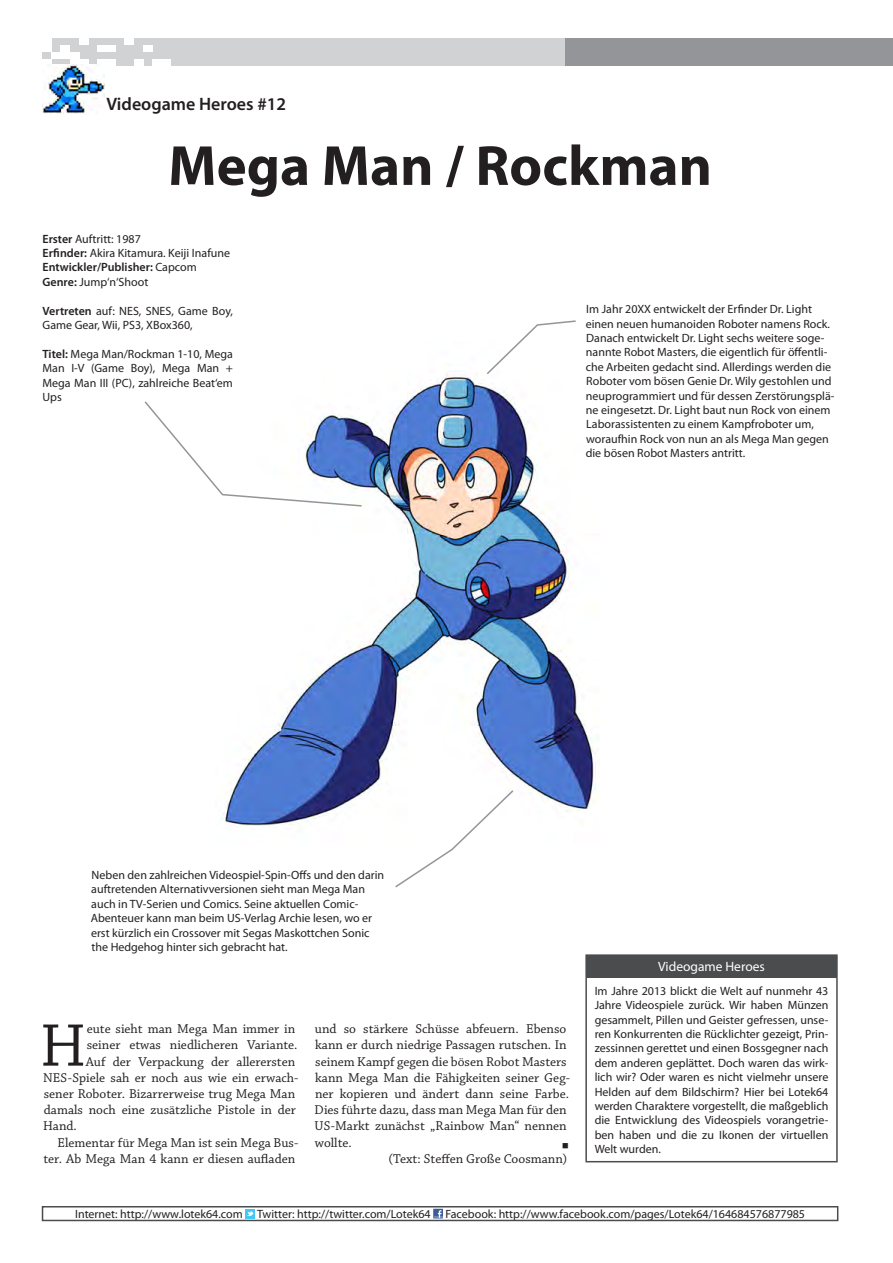
<style>
.page{position:relative;width:893px;height:1263px;background:#fff}
.page>*{position:absolute;margin:0;border:0;box-sizing:border-box;transform-origin:0 0}
.t1{font:63.3px "Chaparral Pro";color:#231f20}
.t2{font:700 57px "Myriad Pro";color:#231f20}
.t3{font:600 18px "Myriad Pro";color:#231f20}
.t4{font:13.5px/16.2px "Chaparral Pro";color:#231f20}
.t5{font:13.5px "Myriad Pro";color:#fff}
.t6{font:13.5px "Commodore 64";color:#231f20}
.t7{font:12px/14.4px "Myriad Pro";color:#231f20}
.s1{font-weight:600}
</style>
<div class="page">
<div style="left:43px;top:38px;width:522px;height:27px;background:#d1d2d4"></div>
<div style="left:565px;top:38px;width:328px;height:27px;background:#939598"></div>
<div style="left:143px;top:45px;width:9px;height:7px;background:#fff"></div>
<div style="left:52px;top:52px;width:9px;height:7px;background:#fff"></div>
<div style="left:61px;top:45px;width:9px;height:7px;background:#fff"></div>
<div style="left:43px;top:38px;width:9px;height:7px;background:#fff"></div>
<div style="left:125px;top:38px;width:9px;height:7px;background:#fff"></div>
<div style="left:79px;top:38px;width:9px;height:7px;background:#fff"></div>
<div style="left:97px;top:45px;width:10px;height:7px;background:#fff"></div>
<div style="left:107px;top:45px;width:9px;height:7px;background:#fff"></div>
<div style="left:43px;top:45px;width:9px;height:7px;background:#fff"></div>
<div style="left:61px;top:52px;width:9px;height:7px;background:#fff"></div>
<div style="left:70px;top:52px;width:9px;height:7px;background:#fff"></div>
<div style="left:70px;top:59px;width:9px;height:6px;background:#fff"></div>
<div style="left:79px;top:59px;width:9px;height:6px;background:#fff"></div>
<div style="left:97px;top:59px;width:10px;height:6px;background:#fff"></div>
<div style="left:107px;top:59px;width:9px;height:6px;background:#fff"></div>
<div style="left:134px;top:59px;width:9px;height:6px;background:#fff"></div>
<div style="left:152px;top:59px;width:9px;height:6px;background:#fff"></div>
<div style="left:161px;top:59px;width:10px;height:6px;background:#fff"></div>
<div style="left:43px;top:59px;width:9px;height:6px;background:#fff"></div>
<img style="left:221px;top:374px;width:378px;height:452px">
<div style="left:245px;top:1209px;width:10px;height:9px;background:#42c8f4"></div>
<svg style="left:247px;top:1211px;width:7px;height:5px"></svg>
<svg style="left:433px;top:1209px;width:10px;height:9px"></svg>
<svg style="left:434px;top:1210px;width:8px;height:8px"></svg>
<div style="left:42px;top:1206px;width:796px;height:15px;border:2px solid #4b4c4d"></div>
<div style="left:586px;top:955px;width:251px;height:22px;background:#4b4c4d"></div>
<hr style="left:585px;top:954px;width:253px;height:2px;background:#4b4c4d">
<hr style="left:585px;top:956px;width:2px;height:21px;background:#4b4c4d">
<hr style="left:836px;top:956px;width:2px;height:21px;background:#4b4c4d">
<hr style="left:585px;top:977px;width:2px;height:184px;background:#4b4c4d">
<hr style="left:836px;top:977px;width:2px;height:184px;background:#4b4c4d">
<hr style="left:585px;top:1161px;width:253px;height:1px;background:#4b4c4d">
<svg style="left:485px;top:320px;width:92px;height:56px"></svg>
<svg style="left:144px;top:400px;width:219px;height:107px"></svg>
<img style="left:43px;top:64px;width:62px;height:49px">
<svg style="left:394px;top:789px;width:121px;height:99px"></svg>
<h3 class="t3" style="left:107px;top:92px;width:181px">Videogame Heroes #12</h3>
<h2 class="t2" style="left:168px;top:129px;width:545px">Mega Man / Rockman</h2>
<p class="t7" style="left:43px;top:231px;width:189px"><span class="s1">Erster</span> Auftritt: 1987<br><span class="s1">Erfinder:</span> Akira Kitamura. Keiji Inafune<br><span class="s1">Entwickler/Publisher:</span> Capcom<br><span class="s1">Genre:</span> Jump‘n‘Shoot</p>
<p class="t7" style="left:43px;top:303px;width:192px"><span class="s1">Vertreten</span> auf: NES, SNES, Game Boy,<br>Game Gear, Wii, PS3, XBox360,</p>
<p class="t7" style="left:43px;top:346px;width:192px;text-align:justify"><span class="s1">Titel:</span> Mega Man/Rockman 1-10, Mega Man I-V (Game Boy), Mega Man + Mega Man III (PC), zahlreiche Beat‘em Ups</p>
<p class="t7" style="left:586px;top:302px;width:250px">Im Jahr 20XX entwickelt der Erfinder Dr. Light einen neuen humanoiden Roboter namens Rock.<br>Danach entwickelt Dr. Light sechs weitere soge&shy;nannte Robot Masters, die eigentlich für öffentli&shy;che Arbeiten gedacht sind. Allerdings werden die Roboter vom bösen Genie Dr. Wily gestohlen und neuprogrammiert und für dessen Zerstörungsplä&shy;ne eingesetzt. Dr. Light baut nun Rock von einem Laborassistenten zu einem Kampfroboter um, woraufhin Rock von nun an als Mega Man gegen die bösen Robot Masters antritt.</p>
<p class="t7" style="left:91px;top:868px;width:295px">Neben den zahlreichen Videospiel-Spin-Offs und den darin auftretenden Alternativversionen sieht man Mega Man auch in TV-Serien und Comics. Seine aktuellen Comic-Abenteuer kann man beim US-Verlag Archie lesen, wo er erst kürzlich ein Crossover mit Segas Maskottchen Sonic the Hedgehog hinter sich gebracht hat.</p>
<h1 class="t1" style="left:40px;top:1010px;width:48px">H</h1>
<p class="t4" style="left:87px;top:1021px;width:210px">eute sieht man Mega Man immer in</p>
<p class="t4" style="left:87px;top:1038px;width:212px">seiner etwas niedlicheren Variante.</p>
<p class="t4" style="left:86px;top:1054px;width:211px">Auf der Verpackung der allerersten</p>
<p class="t4" style="left:43px;top:1070px;width:257px">NES-Spiele sah er noch aus wie ein erwach-</p>
<p class="t4" style="left:44px;top:1086px;width:253px">sener Roboter. Bizarrerweise trug Mega Man</p>
<p class="t4" style="left:44px;top:1102px;width:254px">damals noch eine zusätzliche Pistole in der</p>
<p class="t4" style="left:43px;top:1119px;width:35px">Hand.</p>
<p class="t4" style="left:57px;top:1135px;width:243px">Elementar für Mega Man ist sein Mega Bus-</p>
<p class="t4" style="left:43px;top:1151px;width:253px">ter. Ab Mega Man 4 kann er diesen aufladen</p>
<p class="t4" style="left:315px;top:1021px;width:257px">und so stärkere Schüsse abfeuern. Ebenso kann er durch niedrige Passagen rutschen. In seinem Kampf gegen die bösen Robot Masters kann Mega Man die Fähigkeiten seiner Geg&shy;ner kopieren und ändert dann seine Farbe.<br>Dies führte dazu, dass man Mega Man für den US-Markt zunächst „Rainbow Man“ nennen wollte.</p>
<p class="t6" style="left:558px;top:1136px;width:12px">¬</p>
<p class="t4" style="left:388px;top:1151px;width:180px">(Text: Steffen Große Coosmann)</p>
<p class="t5" style="left:658px;top:958px;width:108px">Videogame Heroes</p>
<p class="t7" style="left:595px;top:983px;width:235px;text-align:justify">Im Jahre 2013 blickt die Welt auf nunmehr 43<br>Jahre Videospiele zurück. Wir haben Münzen gesammelt, Pillen und Geister gefressen, unse&shy;ren Konkurrenten die Rücklichter gezeigt, Prin&shy;zessinnen gerettet und einen Bossgegner nach dem anderen geplättet. Doch waren das wirk&shy;lich wir? Oder waren es nicht vielmehr unsere Helden auf dem Bildschirm? Hier bei Lotek64 werden Charaktere vorgestellt, die maßgeblich die Entwicklung des Videospiels vorangetrie&shy;ben haben und die zu Ikonen der virtuellen Welt wurden.</p>
<p class="t7" style="left:75px;top:1207px;width:731px">Internet: http://www.lotek64.com Twitter: http://twitter.com/Lotek64 Facebook: http://www.facebook.com/pages/Lotek64/164684576877985</p>
</div>
